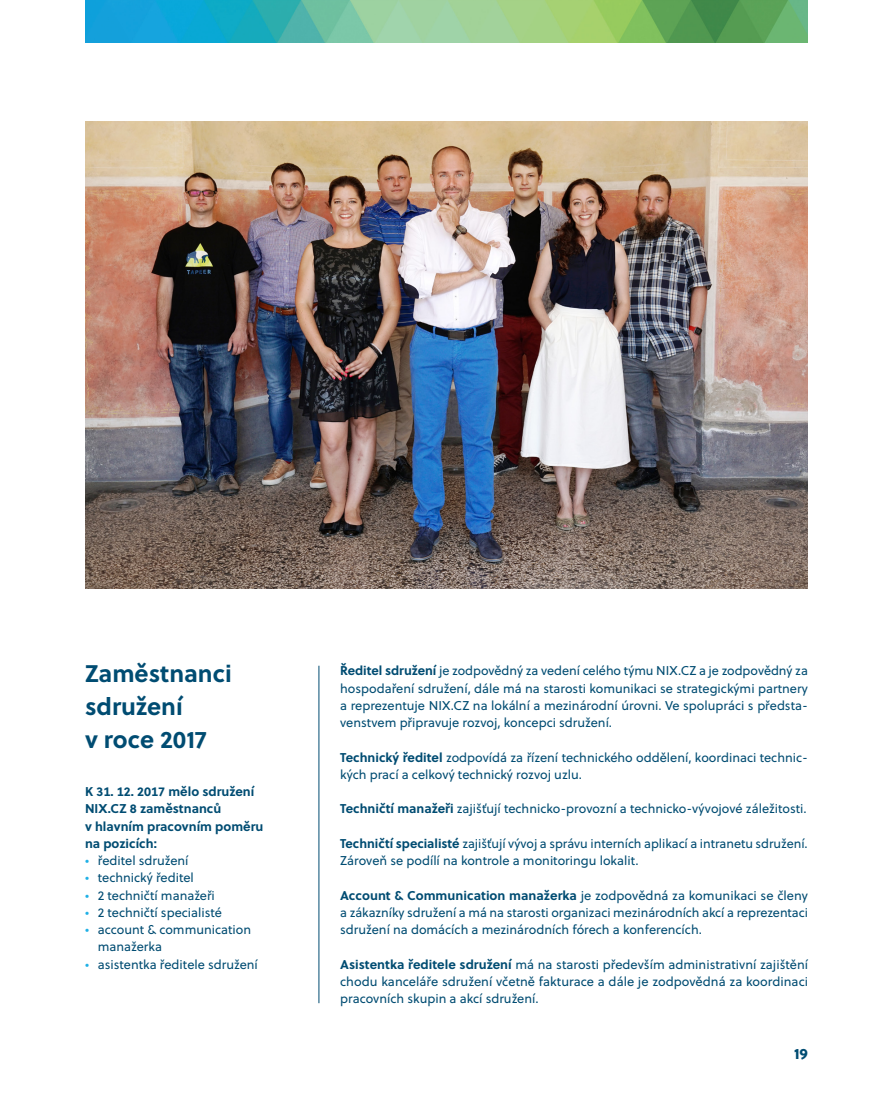
<style>
.page{position:relative;width:893px;height:1106px;background:#fff}
.page>*{position:absolute;margin:0;border:0;box-sizing:border-box;transform-origin:0 0}
.Subheadline{font:700 24px/33px "Soleil";color:#004c72}
.t1{font:15px "Soleil Xb";color:#004c72}
.Body_text_CZ{font:12.75px/17.2px "Soleil";color:#004c72}
.Přehled{font:700 12.75px/17.2px "Soleil";color:#004c72}
.s1{color:#1fb0e6}
.s2{font-weight:700}
</style>
<div class="page">
<img style="left:85px;top:0;width:723px;height:43px">
<hr style="left:319px;top:665px;width:1px;height:338px;background:#004c72">
<img style="left:85px;top:121px;width:723px;height:467px">
<p class="Subheadline" style="left:85px;top:655px;width:148px">Zaměstnanci sdružení<br>v roce 2017</p>
<p class="Přehled" style="left:85px;top:782px;width:180px">K 31. 12. 2017 mělo sdružení<br>NIX.CZ 8 zaměstnanců<br>v hlavním pracovním poměru na pozicích:</p>
<p class="Body_text_CZ" style="left:85px;top:851px;width:105px"><span class="s1">•</span> ředitel sdružení</p>
<p class="Body_text_CZ" style="left:85px;top:869px;width:110px"><span class="s1">•</span> technický ředitel</p>
<p class="Body_text_CZ" style="left:85px;top:886px;width:131px"><span class="s1">•</span> 2 techničtí manažeři</p>
<p class="Body_text_CZ" style="left:85px;top:903px;width:139px"><span class="s1">•</span> 2 techničtí specialisté</p>
<p class="Body_text_CZ" style="left:98px;top:920px;width:155px;text-indent:-13px"><span class="s1">•</span> account &amp; communication manažerka</p>
<p class="Body_text_CZ" style="left:85px;top:955px;width:174px"><span class="s1">•</span> asistentka ředitele sdružení</p>
<p class="Body_text_CZ" style="left:340px;top:662px;width:469px;text-align:justify"><span class="s2">Ředitel sdružení</span> je zodpovědný za vedení celého týmu NIX.CZ a je zodpovědný za hospodaření sdružení, dále má na starosti komunikaci se strategickými partnery a reprezentuje NIX.CZ na lokální a mezinárodní úrovni. Ve spolupráci s předsta&shy;venstvem připravuje rozvoj, koncepci sdružení.</p>
<p class="Body_text_CZ" style="left:340px;top:748px;width:469px"><span class="s2">Technický ředitel</span> zodpovídá za řízení technického oddělení, koordinaci technic&shy;kých prací a celkový technický rozvoj uzlu.</p>
<p class="Body_text_CZ" style="left:340px;top:800px;width:468px"><span class="s2">Techničtí manažeři</span> zajišťují technicko-provozní a technicko-vývojové záležitosti.</p>
<p class="Body_text_CZ" style="left:340px;top:834px;width:469px"><span class="s2">Techničtí specialisté</span> zajišťují vývoj a správu interních aplikací a intranetu sdružení.<br>Zároveň se podílí na kontrole a monitoringu lokalit.</p>
<p class="Body_text_CZ" style="left:340px;top:886px;width:469px;text-align:justify"><span class="s2">Account &amp; Communication manažerka</span> je zodpovědná za komunikaci se členy a zákazníky sdružení a má na starosti organizaci mezinárodních akcí a reprezentaci sdružení na domácích a mezinárodních fórech a konferencích.</p>
<p class="Body_text_CZ" style="left:340px;top:955px;width:469px;text-align:justify"><span class="s2">Asistentka ředitele sdružení</span> má na starosti především administrativní zajištění chodu kanceláře sdružení včetně fakturace a dále je zodpovědná za koordinaci pracovních skupin a akcí sdružení.</p>
<p class="t1" style="left:794px;top:1041px;width:15px">19</p>
</div>
